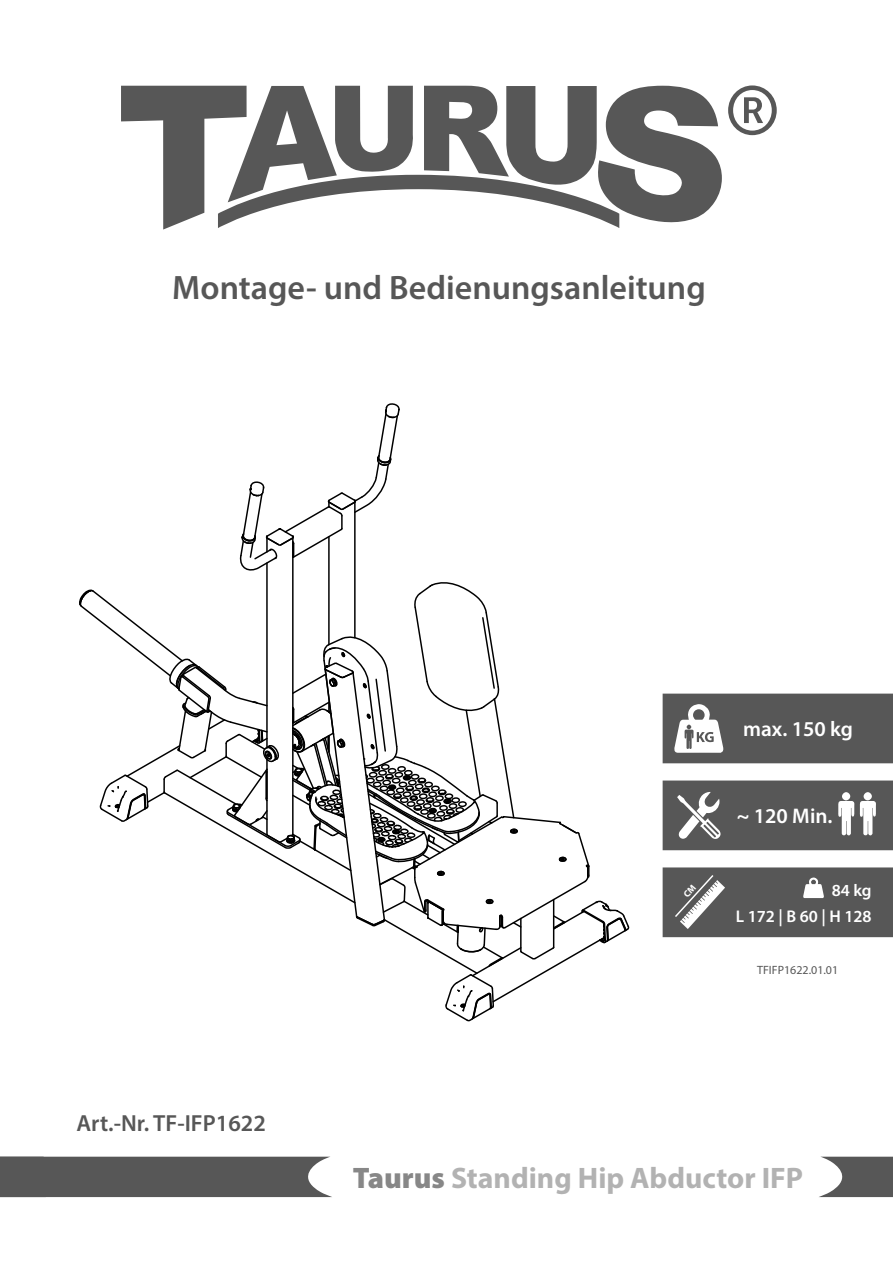
<style>
.page{position:relative;width:893px;height:1263px;background:#fff}
.page>*{position:absolute;margin:0;border:0;box-sizing:border-box;transform-origin:0 0}
.Ü_Normal{font:600 33.9px "Myriad Pro";color:#575757}
.Taurus_Footer_DB{font:700 29.7px "Myriad Pro";color:#b2b2b2}
.Einf__Abs{font:600 23.4px "Myriad Pro";color:#575757}
.Einf__Abs-2{font:600 21.15px "Myriad Pro";color:#fff}
.Einf__Abs-3{font:600 16.95px "Myriad Pro";color:#fff}
.t1{font:12px "Myriad Pro";color:#575757}
.s1{font-weight:900;color:#878787}
</style>
<div class="page">
<hr style="left:354px;top:502px;width:2px;height:136px;background:#000">
<hr style="left:328px;top:537px;width:2px;height:108px;background:#000">
<hr style="left:292px;top:538px;width:2px;height:296px;background:#000">
<hr style="left:266px;top:563px;width:2px;height:185px;background:#000">
<svg style="left:239px;top:403px;width:161px;height:170px"></svg>
<svg style="left:79px;top:579px;width:551px;height:443px"></svg>
<svg style="left:121px;top:86px;width:601px;height:144px"></svg>
<svg style="left:728px;top:85px;width:49px;height:50px"></svg>
<svg style="left:819px;top:1157px;width:74px;height:40px"></svg>
<div style="left:0;top:1157px;width:332px;height:40px;background:#575757"></div>
<div style="left:663px;top:694px;width:230px;height:69px;background:#575757"></div>
<div style="left:663px;top:780px;width:230px;height:70px;background:#575757"></div>
<div style="left:663px;top:867px;width:230px;height:70px;background:#575757"></div>
<svg style="left:674px;top:704px;width:49px;height:49px"></svg>
<svg style="left:677px;top:792px;width:44px;height:47px"></svg>
<svg style="left:803px;top:877px;width:21px;height:21px"></svg>
<svg style="left:838px;top:792px;width:16px;height:43px"></svg>
<svg style="left:860px;top:792px;width:16px;height:43px"></svg>
<svg style="left:675px;top:875px;width:50px;height:54px"></svg>
<p class="Ü_Normal" style="left:172px;top:266px;width:535px">Montage- und Bedienungsanleitung</p>
<p class="Einf__Abs" style="left:77px;top:1108px;width:191px">Art.-Nr. TF-IFP1622</p>
<p class="Einf__Abs-2" style="left:743px;top:716px;width:111px">max. 150 kg</p>
<p class="Einf__Abs-2" style="left:737px;top:803px;width:97px">~ 120 Min.</p>
<p class="Einf__Abs-3" style="left:832px;top:880px;width:41px">84 kg</p>
<p class="Einf__Abs-3" style="left:736px;top:906px;width:137px">L 172 | B 60 | H 128</p>
<p class="t1" style="left:757px;top:962px;width:83px">TFIFP1622.01.01</p>
<p class="Taurus_Footer_DB" style="left:353px;top:1159px;width:452px"><span class="s1">Taurus</span> Standing Hip Abductor IFP</p>
</div>
